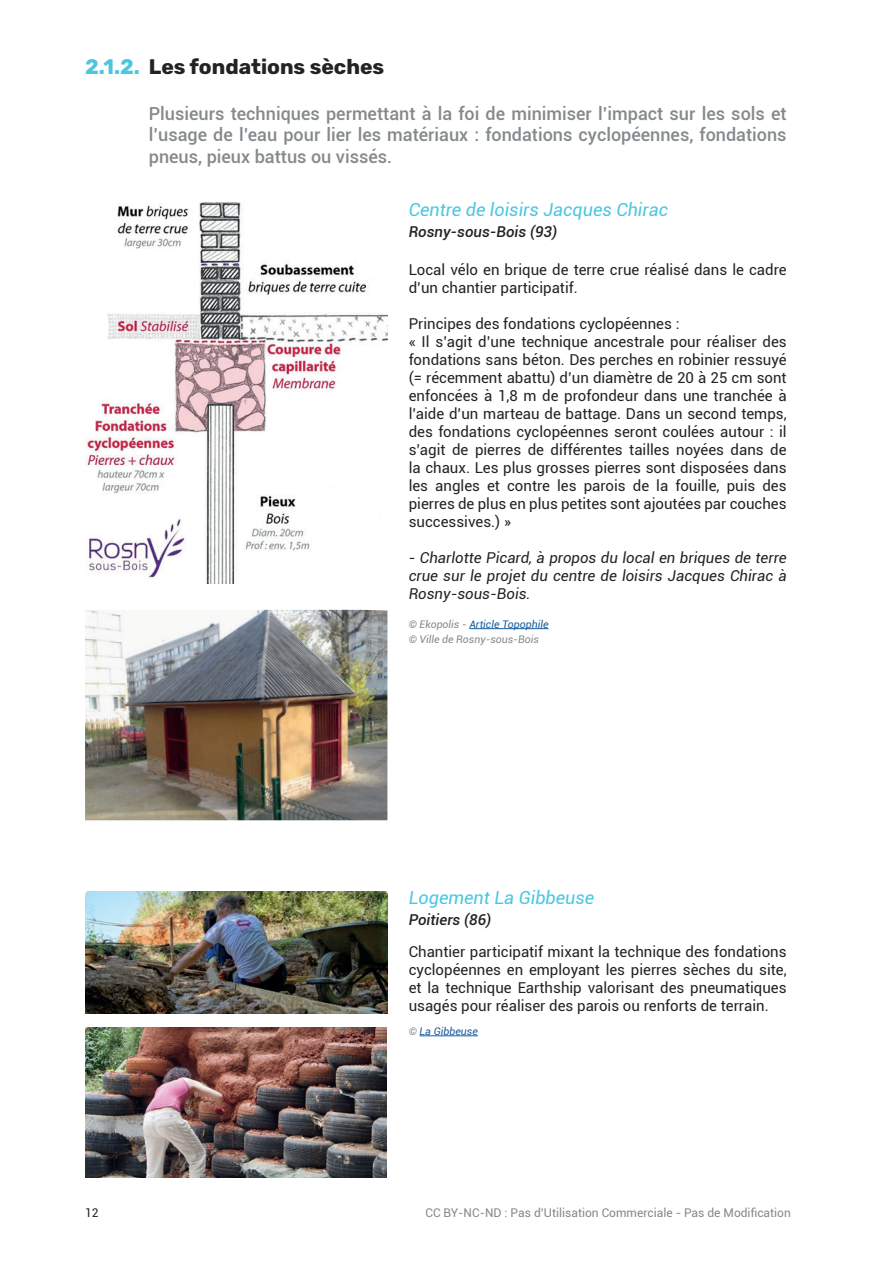
<style>
.page{position:relative;width:893px;height:1263px;background:#fff}
.page>*{position:absolute;margin:0;border:0;box-sizing:border-box;transform-origin:0 0}
.t1{font:700 21px "Rubik";color:#242322}
.t2{font:500 18px/21.6px "Roboto";color:#84898b;text-align:justify}
.t3{font:italic 18px "Roboto";color:#4cc6e0}
.t4{font:15px/18px "Roboto";color:#242322}
.t5{font:italic 15px/18px "Roboto";color:#242322;text-align:justify}
.t6{font:italic 500 15px "Roboto";color:#242322}
.t7{font:12px "Roboto";color:#84898b}
.t8{font:12px "Roboto";color:#242322}
.t9{font:italic 10.5px/15.6px "Roboto";color:#84898b}
.t10{font:italic 10.5px "Roboto";color:#175d9e}
.s1{color:#4cc6e0}
.s2{font-style:normal}
.s3{color:#175d9e}
.s4{color:#84898b}
</style>
<div class="page">
<img style="left:86px;top:202px;width:301px;height:381px">
<hr style="left:469px;top:628px;width:80px;height:1px;background:#175d9e">
<img style="left:85px;top:610px;width:302px;height:210px">
<img style="left:85px;top:892px;width:302px;height:122px">
<img style="left:85px;top:1027px;width:301px;height:151px">
<hr style="left:419px;top:1035px;width:59px;height:1px;background:#175d9e">
<h1 class="t1" style="left:85px;top:54px;width:301px"><span class="s1">2.1.2.</span> Les fondations sèches</h1>
<p class="t2" style="left:149px;top:102px;width:639px">Plusieurs techniques permettant à la foi de minimiser l’impact sur les sols et l’usage de l’eau pour lier les matériaux : fondations cyclopéennes, fondations pneus, pieux battus ou vissés.</p>
<p class="t3" style="left:409px;top:197px;width:261px">Centre de loisirs Jacques Chirac</p>
<p class="t6" style="left:409px;top:221px;width:150px">Rosny-sous-Bois (93)</p>
<p class="t4" style="left:409px;top:260px;width:379px">Local vélo en brique de terre crue réalisé dans le cadre d’un chantier participatif.</p>
<p class="t4" style="left:409px;top:314px;width:379px">Principes des fondations cyclopéennes :<br>« Il s’agit d’une technique ancestrale pour réaliser des fondations sans béton. Des perches en robinier ressuyé (= récemment abattu) d’un diamètre de 20 à 25 cm sont enfoncées à 1,8 m de profondeur dans une tranchée à l’aide d’un marteau de battage. Dans un second temps, des fondations cyclopéennes seront coulées autour : il s’agit de pierres de différentes tailles noyées dans de la chaux. Les plus grosses pierres sont disposées dans les angles et contre les parois de la fouille, puis des pierres de plus en plus petites sont ajoutées par couches successives.) »</p>
<p class="t5" style="left:409px;top:548px;width:379px"><span class="s2">-</span> Charlotte Picard, à propos du local en briques de terre crue sur le projet du centre de loisirs Jacques Chirac à Rosny-sous-Bois.</p>
<p class="t9" style="left:409px;top:616px;width:141px">© Ekopolis - <span class="s3">Article Topophile </span>© Ville de Rosny-sous-Bois</p>
<p class="t3" style="left:409px;top:885px;width:187px">Logement La Gibbeuse</p>
<p class="t6" style="left:409px;top:909px;width:84px">Poitiers (86)</p>
<p class="t4" style="left:409px;top:942px;width:379px;text-align:justify">Chantier participatif mixant la technique des fondations cyclopéennes en employant les pierres sèches du site, et la technique Earthship valorisant des pneumatiques usagés pour réaliser des parois ou renforts de terrain.</p>
<p class="t10" style="left:409px;top:1024px;width:71px"><span class="s4">©</span> La Gibbeuse</p>
<p class="t8" style="left:85px;top:1204px;width:15px">12</p>
<p class="t7" style="left:425px;top:1204px;width:367px">CC BY-NC-ND : Pas d’Utilisation Commerciale - Pas de Modification</p>
</div>
